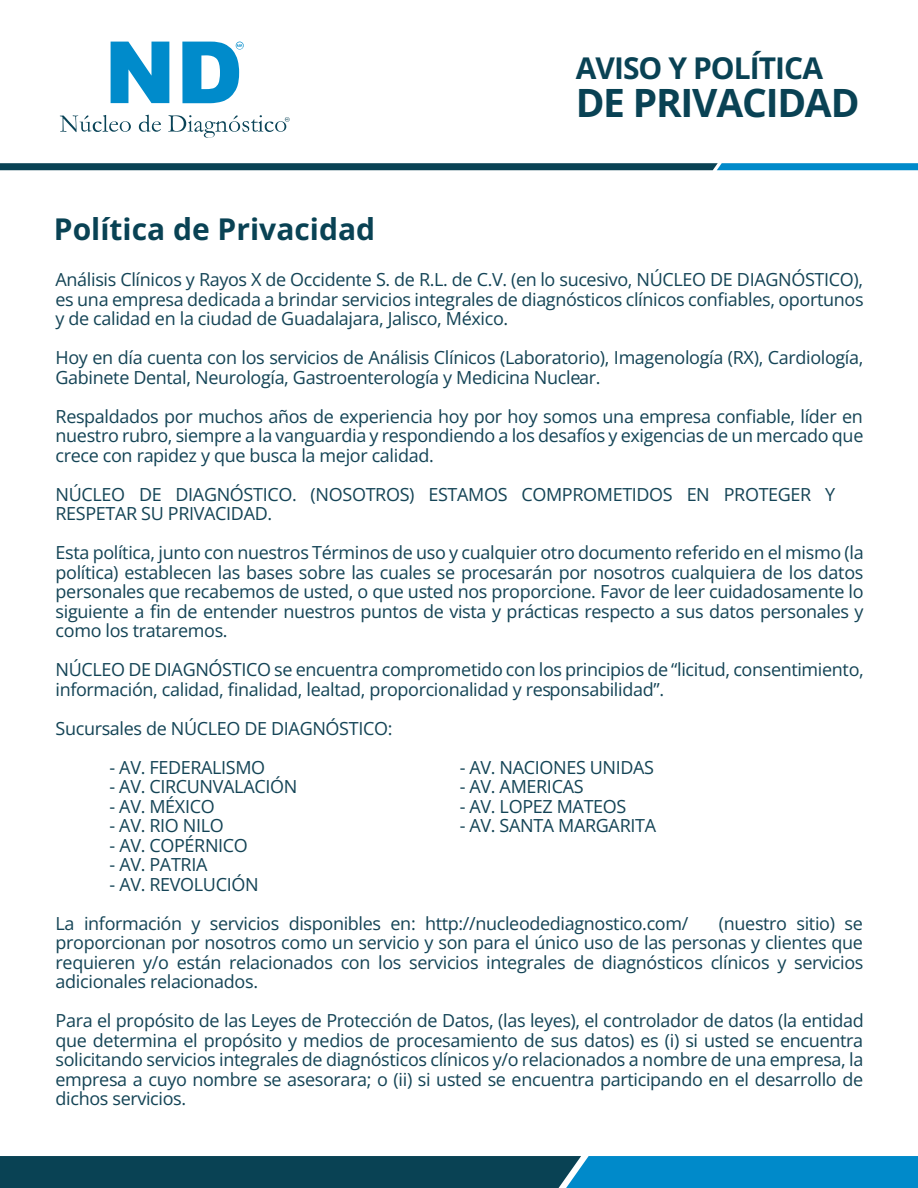
<style>
.page{position:relative;width:918px;height:1188px;background:#fff}
.page>*{position:absolute;margin:0;border:0;box-sizing:border-box;transform-origin:0 0}
.t1{font:39px "Open Sans";letter-spacing:-.03em;color:#094254}
.t2{font:30px "Open Sans";color:#094254}
.t3{font:30px "Open Sans";letter-spacing:-.03em;color:#094254}
.t4{font:18px/19.5px "Open Sans";letter-spacing:-.02em;color:#144456;text-align:justify}
</style>
<div class="page">
<svg style="left:0;top:163px;width:918px;height:7px;background:#0f5772"></svg>
<svg style="left:111px;top:42px;width:58px;height:61px"></svg>
<svg style="left:182px;top:42px;width:62px;height:61px"></svg>
<svg style="left:60px;top:115px;width:71px;height:17px"></svg>
<svg style="left:139px;top:115px;width:22px;height:17px"></svg>
<svg style="left:168px;top:115px;width:122px;height:23px"></svg>
<svg style="left:0;top:1156px;width:918px;height:32px;background:#075e81"></svg>
<h2 class="t3" style="left:576px;top:48px;width:249px">AVISO Y POLÍTICA</h2>
<h1 class="t1" style="left:576px;top:76px;width:285px">DE PRIVACIDAD</h1>
<h2 class="t2" style="left:54px;top:209px;width:323px">Política de Privacidad</h2>
<p class="t4" style="left:55px;top:269px;width:810px">Análisis Clínicos y Rayos X de Occidente S. de R.L. de C.V. (en lo sucesivo, NÚCLEO DE DIAGNÓSTICO), es una empresa dedicada a brindar servicios integrales de diagnósticos clínicos confiables, oportunos y de calidad en la ciudad de Guadalajara, Jalisco, México.</p>
<p class="t4" style="left:55px;top:347px;width:810px">Hoy en día cuenta con los servicios de Análisis Clínicos (Laboratorio), Imagenología (RX), Cardiología,<br>Gabinete Dental, Neurología, Gastroenterología y Medicina Nuclear.</p>
<p class="t4" style="left:55px;top:406px;width:809px">Respaldados por muchos años de experiencia hoy por hoy somos una empresa confiable, líder en nuestro rubro, siempre a la vanguardia y respondiendo a los desafíos y exigencias de un mercado que crece con rapidez y que busca la mejor calidad.</p>
<p class="t4" style="left:55px;top:484px;width:781px">NÚCLEO DE DIAGNÓSTICO. (NOSOTROS) ESTAMOS COMPROMETIDOS EN PROTEGER Y<br>RESPETAR SU PRIVACIDAD.</p>
<p class="t4" style="left:56px;top:542px;width:810px">Esta política, junto con nuestros Términos de uso y cualquier otro documento referido en el mismo (la política) establecen las bases sobre las cuales se procesarán por nosotros cualquiera de los datos personales que recabemos de usted, o que usted nos proporcione. Favor de leer cuidadosamente lo siguiente a fin de entender nuestros puntos de vista y prácticas respecto a sus datos personales y como los trataremos.</p>
<p class="t4" style="left:55px;top:659px;width:810px">NÚCLEO DE DIAGNÓSTICO se encuentra comprometido con los principios de “licitud, consentimiento, información, calidad, finalidad, lealtad, proporcionalidad y responsabilidad”.</p>
<p class="t4" style="left:55px;top:718px;width:338px">Sucursales de NÚCLEO DE DIAGNÓSTICO:</p>
<p class="t4" style="left:110px;top:757px;width:157px">- AV. FEDERALISMO</p>
<p class="t4" style="left:110px;top:776px;width:189px">- AV. CIRCUNVALACIÓN</p>
<p class="t4" style="left:110px;top:796px;width:107px">- AV. MÉXICO</p>
<p class="t4" style="left:110px;top:815px;width:116px">- AV. RIO NILO</p>
<p class="t4" style="left:110px;top:835px;width:140px">- AV. COPÉRNICO</p>
<p class="t4" style="left:460px;top:757px;width:196px">- AV. NACIONES UNIDAS</p>
<p class="t4" style="left:460px;top:776px;width:125px">- AV. AMERICAS</p>
<p class="t4" style="left:460px;top:796px;width:168px">- AV. LOPEZ MATEOS</p>
<p class="t4" style="left:460px;top:815px;width:198px">- AV. SANTA MARGARITA</p>
<p class="t4" style="left:110px;top:854px;width:99px">- AV. PATRIA</p>
<p class="t4" style="left:56px;top:864px;width:634px;line-height:39px;text-indent:54px">- AV. REVOLUCIÓN<br>La información y servicios disponibles en: http://nucleodediagnostico.com/</p>
<p class="t4" style="left:56px;top:913px;width:809px;text-indent:663px">(nuestro sitio) se proporcionan por nosotros como un servicio y son para el único uso de las personas y clientes que requieren y/o están relacionados con los servicios integrales de diagnósticos clínicos y servicios adicionales relacionados.</p>
<p class="t4" style="left:55px;top:1010px;width:810px">Para el propósito de las Leyes de Protección de Datos, (las leyes), el controlador de datos (la entidad que determina el propósito y medios de procesamiento de sus datos) es (i) si usted se encuentra solicitando servicios integrales de diagnósticos clínicos y/o relacionados a nombre de una empresa, la empresa a cuyo nombre se asesorara; o (ii) si usted se encuentra participando en el desarrollo de dichos servicios.</p>
</div>
